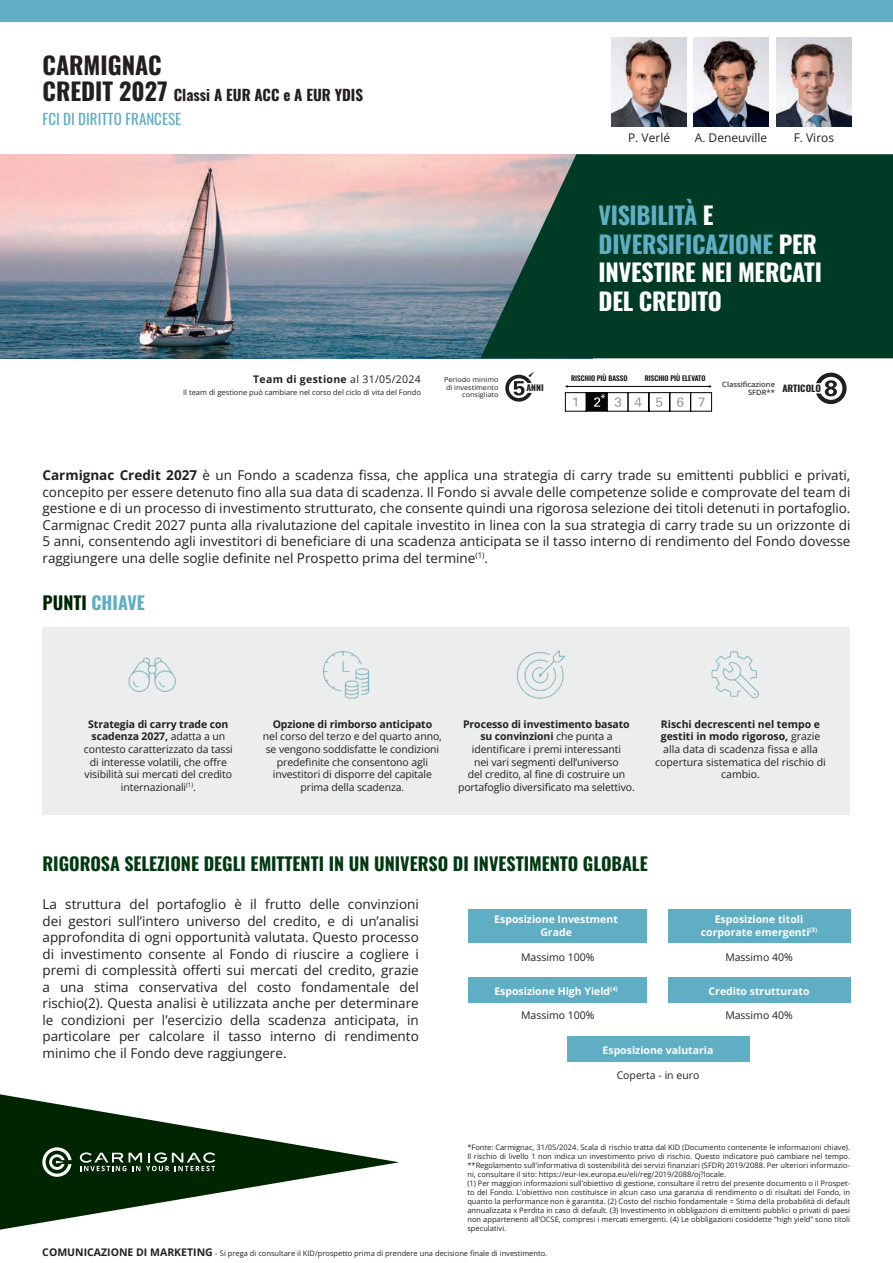
<style>
.page{position:relative;width:893px;height:1263px;background:#fff}
.page>*{position:absolute;margin:0;border:0;box-sizing:border-box;transform-origin:0 0}
.t1{font:700 24px/28.5px "Oswald";letter-spacing:-.01em;color:#fff}
.t2{font:700 24px "Oswald";color:#231f20}
.t3{font:700 18px "Oswald";color:#003a11}
.t4{font:700 18px "Oswald";color:#5faec3}
.t5{font:700 15px/24.3px "Oswald";color:#231f20}
.t6{font:13.5px/16.5px "Open Sans";color:#231f20;text-align:justify}
.t7{font:12px "Open Sans";color:#231f20}
.t8{font:10.5px/12.6px "Open Sans";letter-spacing:-.01em;color:#231f20;text-align:center}
.t9{font:700 10.5px/12.6px "Open Sans";color:#fff;text-align:center}
.t10{font:700 10.5px "Open Sans";letter-spacing:-.01em;color:#231f20}
.t11{font:700 10.5px "Open Sans";letter-spacing:.03em;color:#231f20}
.t12{font:700 9.15px "Oswald";letter-spacing:-.005em;color:#231f20;scale:1.05 1}
.t13{font:700 8.25px "Oswald";color:#231f20;scale:1.06 1}
.t14{font:7.5px/9px "Open Sans";color:#231f20}
.t15{font:500 7.35px "Open Sans";color:#231f20;scale:1.05 1}
.t16{font:6.9px/7.8px "Open Sans";color:#231f20;text-align:right;scale:1.06 1}
.t17{font:500 6.9px "Oswald";color:#050504;scale:1.05 1}
.s1{font-size:24px}
.s2{font-weight:400;color:#5faec3}
.s3{color:#5faec3}
.s4{font-weight:400}
.s5{font-weight:700}
.s6{color:#002501}
.s7{font-weight:700;font-size:10.5px}
</style>
<div class="page">
<div style="left:0;top:0;width:893px;height:21px;background:#5faec3"></div>
<svg style="left:0;top:1094px;width:399px;height:135px"></svg>
<svg style="left:42px;top:1147px;width:30px;height:30px"></svg>
<svg style="left:80px;top:1152px;width:135px;height:19px;background:#455f45"></svg>
<img style="left:0;top:154px;width:480px;height:204px">
<svg style="left:480px;top:154px;width:413px;height:204px;background:#174938"></svg>
<div style="left:42px;top:627px;width:808px;height:187px;background:#ebeeec"></div>
<img style="left:694px;top:38px;width:74px;height:89px">
<img style="left:128px;top:657px;width:48px;height:35px">
<img style="left:323px;top:651px;width:47px;height:48px">
<img style="left:516px;top:650px;width:50px;height:49px">
<img style="left:711px;top:651px;width:48px;height:48px">
<img style="left:612px;top:38px;width:74px;height:89px">
<img style="left:777px;top:38px;width:74px;height:89px">
<div style="left:468px;top:909px;width:179px;height:34px;background:#5faec3"></div>
<div style="left:668px;top:909px;width:182px;height:34px;background:#5faec3"></div>
<div style="left:468px;top:977px;width:179px;height:25px;background:#5faec3"></div>
<div style="left:668px;top:977px;width:182px;height:25px;background:#5faec3"></div>
<div style="left:567px;top:1036px;width:182px;height:26px;background:#5faec3"></div>
<svg style="left:505px;top:371px;width:29px;height:31px"></svg>
<svg style="left:565px;top:385px;width:147px;height:26px"></svg>
<svg style="left:816px;top:373px;width:31px;height:31px"></svg>
<h1 class="t2" style="left:43px;top:44px;width:121px">CARMIGNAC</h1>
<p class="t5" style="left:43px;top:81px;width:322px"><span class="s1">CREDIT 2027</span> Classi A EUR ACC e A EUR YDIS<br><span class="s2">FCI DI DIRITTO FRANCESE</span></p>
<p class="t7" style="left:628px;top:129px;width:44px">P. Verlé</p>
<p class="t7" style="left:794px;top:129px;width:42px">F. Viros</p>
<p class="t7" style="left:695px;top:129px;width:74px">A. Deneuville</p>
<h1 class="t1" style="left:598px;top:199px;width:225px"><span class="s3">VISIBILITÀ</span> E<br><span class="s3">DIVERSIFICAZIONE</span> PER<br>INVESTIRE NEI MERCATI<br>DEL CREDITO</h1>
<p class="t11" style="left:253px;top:372px;width:169px">Team di gestione <span class="s4">al 31/05/2024</span></p>
<p class="t17" style="left:571px;top:372px;width:55px">RISCHIO PIÙ BASSO</p>
<p class="t17" style="left:645px;top:372px;width:59px">RISCHIO PIÙ ELEVATO</p>
<p class="t14" style="left:183px;top:387px;width:239px">Il team di gestione può cambiare nel corso del ciclo di vita del Fondo</p>
<p class="t16" style="left:444px;top:375px;width:53px">Periodo minimo di investimento consigliato</p>
<p class="t13" style="left:526px;top:380px;width:18px">ANNI</p>
<p class="t15" style="left:722px;top:379px;width:52px">Classificazione</p>
<p class="t12" style="left:748px;top:380px;width:71px"><sub>SFDR**</sub> ARTICOLO</p>
<p class="t6" style="left:43px;top:467px;width:809px"><span class="s5">Carmignac Credit 2027</span> è un Fondo a scadenza fissa, che applica una strategia di carry trade su emittenti pubblici e privati, concepito per essere detenuto fino alla sua data di scadenza. Il Fondo si avvale delle competenze solide e comprovate del team di gestione e di un processo di investimento strutturato, che consente quindi una rigorosa selezione dei titoli detenuti in portafoglio.<br>Carmignac Credit 2027 punta alla rivalutazione del capitale investito in linea con la sua strategia di carry trade su un orizzonte di 5 anni, consentendo agli investitori di beneficiare di una scadenza anticipata se il tasso interno di rendimento del Fondo dovesse raggiungere una delle soglie definite nel Prospetto prima del termine<sup>(1)</sup>.</p>
<h2 class="t4" style="left:43px;top:587px;width:104px"><span class="s6">PUNTI</span> CHIAVE</h2>
<p class="t8" style="left:84px;top:717px;width:150px"><span class="s5">Strategia di carry trade con scadenza 2027,</span> adatta a un contesto caratterizzato da tassi di interesse volatili, che offre visibilità sui mercati del credito internazionali<sup>(1)</sup>.</p>
<p class="t10" style="left:273px;top:717px;width:161px">Opzione di rimborso anticipato</p>
<p class="t8" style="left:263px;top:730px;width:180px">nel corso del terzo e del quarto anno, se vengono soddisfatte le condizioni predefinite che consentono agli investitori di disporre del capitale prima della scadenza.</p>
<p class="t8" style="left:458px;top:717px;width:178px"><span class="s5">Processo di investimento basato su convinzioni</span> che punta a identificare i premi interessanti<br>nei vari segmenti dell’universo<br>del credito, al fine di costruire un portafoglio diversificato ma selettivo.</p>
<p class="t8" style="left:655px;top:717px;width:172px"><span class="s5">Rischi decrescenti nel tempo e gestiti in modo rigoroso,</span> grazie alla data di scadenza fissa e alla copertura sistematica del rischio di cambio.</p>
<h2 class="t3" style="left:43px;top:847px;width:607px">RIGOROSA SELEZIONE DEGLI EMITTENTI IN UN UNIVERSO DI INVESTIMENTO GLOBALE</h2>
<p class="t6" style="left:43px;top:896px;width:378px">La struttura del portafoglio è il frutto delle convinzioni dei gestori sull’intero universo del credito, e di un’analisi approfondita di ogni opportunità valutata. Questo processo di investimento consente al Fondo di riuscire a cogliere i premi di complessità offerti sui mercati del credito, grazie a una stima conservativa del costo fondamentale del rischio(2). Questa analisi è utilizzata anche per determinare le condizioni per l’esercizio della scadenza anticipata, in particolare per calcolare il tasso interno di rendimento minimo che il Fondo deve raggiungere.</p>
<p class="t9" style="left:494px;top:913px;width:125px">Esposizione Investment<br>Grade</p>
<p class="t9" style="left:701px;top:913px;width:118px">Esposizione titoli corporate emergenti<sup>(3)</sup></p>
<p class="t8" style="left:521px;top:951px;width:75px">Massimo 100%</p>
<p class="t8" style="left:725px;top:951px;width:69px">Massimo 40%</p>
<p class="t9" style="left:494px;top:984px;width:125px">Esposizione High Yield<sup>(4)</sup></p>
<p class="t9" style="left:709px;top:984px;width:102px">Credito strutturato</p>
<p class="t8" style="left:521px;top:1009px;width:75px">Massimo 100%</p>
<p class="t8" style="left:725px;top:1009px;width:69px">Massimo 40%</p>
<p class="t9" style="left:603px;top:1043px;width:112px">Esposizione valutaria</p>
<p class="t8" style="left:617px;top:1068px;width:84px">Coperta - in euro</p>
<p class="t14" style="left:467px;top:1142px;width:384px">*Fonte: Carmignac, 31/05/2024. Scala di rischio tratta dal KID (Documento contenente le informazioni chiave).<br>Il rischio di livello 1 non indica un investimento privo di rischio. Questo indicatore può cambiare nel tempo. **Regolamento sull’informativa di sostenibilità dei servizi finanziari (SFDR) 2019/2088. Per ulteriori informazio&shy;ni, consultare il sito: https://eur-lex.europa.eu/eli/reg/2019/2088/oj?locale.<br>(1) Per maggiori informazioni sull’obiettivo di gestione, consultare il retro del presente documento o il Prospet&shy;to del Fondo. L’obiettivo non costituisce in alcun caso una garanzia di rendimento o di risultati del Fondo, in quanto la performance non è garantita. (2) Costo del rischio fondamentale = Stima della probabilità di default annualizzata x Perdita in caso di default. (3) Investimento in obbligazioni di emittenti pubblici o privati di paesi non appartenenti all’OCSE, compresi i mercati emergenti. (4) Le obbligazioni cosiddette “high yield” sono titoli speculativi.</p>
<p class="t14" style="left:42px;top:1248px;width:506px"><span class="s7">COMUNICAZIONE DI MARKETING</span> - Si prega di consultare il KID/prospetto prima di prendere una decisione finale di investimento.</p>
</div>
